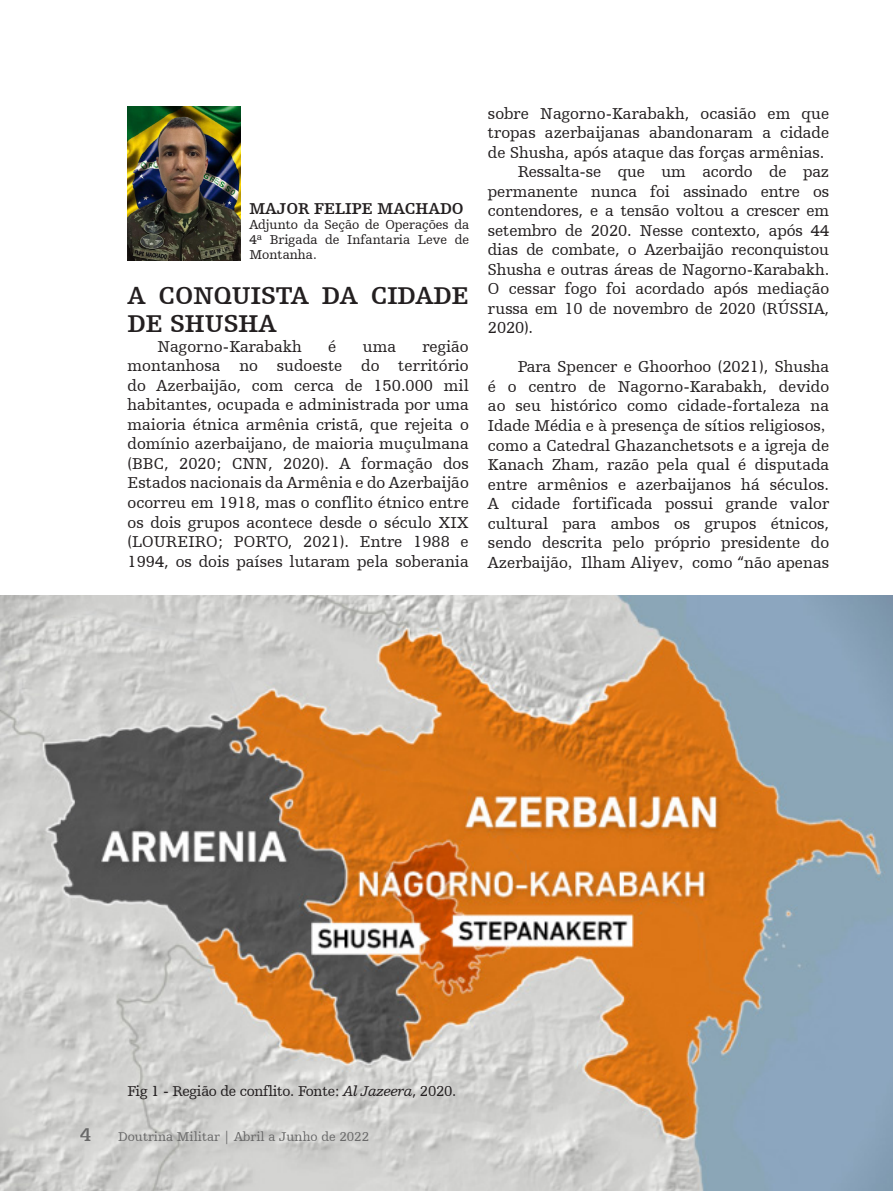
<style>
.page{position:relative;width:893px;height:1191px;background:#fff}
.page>*{position:absolute;margin:0;border:0;box-sizing:border-box;transform-origin:0 0}
.t1{font:700 25.5px/28px "Humanist Slabserif 712 BT";color:#231f20}
.t2{font:700 19.5px "Humanist Slabserif 712 BT";color:#696969}
.t3{font:16.5px/19.5px "Humanist Slabserif 712 BT";color:#231f20;text-align:justify}
.t4{font:700 16.5px "Humanist Slabserif 712 BT";color:#231f20}
.Body_Text{font:15px "Humanist Slabserif 712 BT";letter-spacing:-.02em;color:#231f20}
.t5{font:13.5px/15px "Humanist Slabserif 712 BT";color:#231f20;text-align:justify}
.t6{font:13.35px "Humanist Slabserif 712 BT";color:#696969}
.s1{font-family:"Sim Sun"}
.s2{font-style:italic}
</style>
<div class="page">
<img style="left:127px;top:106px;width:114px;height:154px">
<img style="left:0;top:595px;width:893px;height:596px">
<p class="t4" style="left:249px;top:198px;width:216px">MAJOR FELIPE MACHADO</p>
<p class="t5" style="left:249px;top:216px;width:221px">Adjunto da Seção de Operações da 4ª Brigada de Infantaria Leve de Montanha.</p>
<p class="t1" style="left:128px;top:281px;width:343px">A CONQUISTA DA CIDADE<br>DE SHUSHA</p>
<p class="t3" style="left:157px;top:336px;width:146px">Nagorno-Karabakh</p>
<p class="t3" style="left:328px;top:336px;width:10px">é</p>
<p class="t3" style="left:363px;top:336px;width:35px">uma</p>
<p class="t3" style="left:128px;top:336px;width:343px;text-indent:295px">região montanhosa no sudoeste do território do Azerbaijão, com cerca de 150.000 mil habitantes, ocupada e administrada por uma maioria étnica armênia cristã, que rejeita o domínio azerbaijano, de maioria muçulmana (BBC, 2020; CNN, 2020). A formação dos Estados nacionais da Armênia e do Azerbaijão ocorreu em 1918, mas o conflito étnico entre os dois grupos acontece desde o século XIX (LOUREIRO; PORTO, 2021). Entre 1988 e 1994, os dois países lutaram pela soberania</p>
<p class="t3" style="left:488px;top:103px;width:343px">sobre Nagorno-Karabakh, ocasião em que tropas azerbaijanas abandonaram a cidade de Shusha, após ataque das forças armênias.</p>
<p class="t3" style="left:488px;top:162px;width:343px;text-indent:30px">Ressalta-se que um acordo de paz permanente nunca foi assinado entre os contendores, e a tensão voltou a crescer em setembro de 2020. Nesse contexto, após 44 dias de combate, o Azerbaijão reconquistou Shusha e outras áreas de Nagorno-Karabakh.<br>O cessar fogo foi acordado após mediação russa em 10 de novembro de 2020 (RÚSSIA, 2020).</p>
<p class="t3" style="left:488px;top:357px;width:343px;text-indent:30px">Para Spencer e Ghoorhoo (2021), Shusha é o centro de Nagorno-Karabakh, devido ao seu histórico como cidade-fortaleza na Idade Média e à presença de sítios religiosos<span class="s1">, </span>como a Catedral Ghazanchetsots e a igreja de Kanach Zham, razão pela qual é disputada entre armênios e azerbaijanos há séculos.<br>A cidade fortificada possui grande valor cultural para ambos os grupos étnicos, sendo descrita pelo próprio presidente do Azerbaijão<span class="s1">,</span> Ilham Aliyev<span class="s1">,</span> como “não apenas</p>
<p class="Body_Text" style="left:128px;top:1082px;width:330px">Fig 1 - Região de conflito. Fonte: <span class="s2">Al Jazeera</span>, 2020.</p>
<p class="t2" style="left:80px;top:1122px;width:12px">4</p>
<p class="t6" style="left:118px;top:1128px;width:252px">Doutrina Militar | Abril a Junho de 2022</p>
</div>
